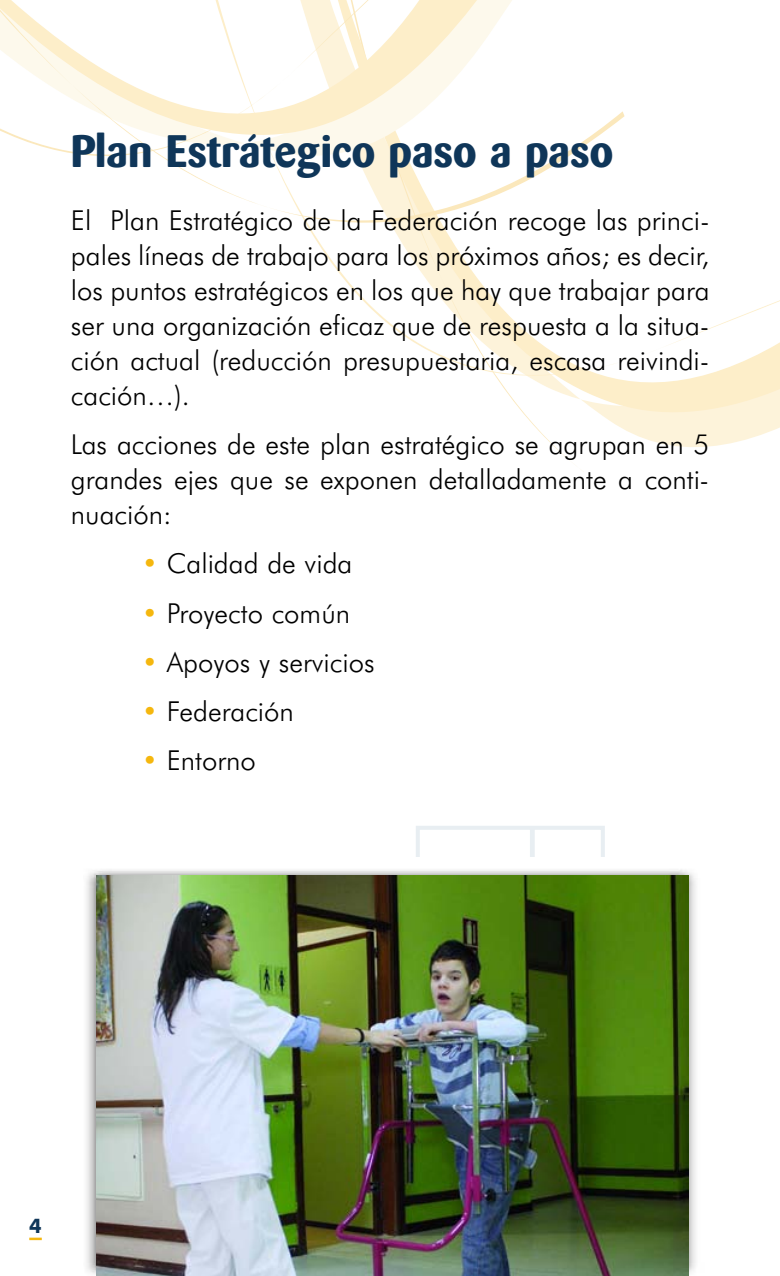
<style>
.page{position:relative;width:780px;height:1276px;background:#fff}
.page>*{position:absolute;margin:0;border:0;box-sizing:border-box;transform-origin:0 0}
.t1{font:700 45px "Barmeno";color:#0f3659}
.t2{font:300 27.5px/35px "Futura BT";color:#000;text-align:justify}
.t3{font:700 20px "Futura BT";color:#0f3659}
.s1{color:#f5b70e}
</style>
<div class="page">
<div style="left:416px;top:826px;width:188px;height:301px;border:4px solid #e8eef2"></div>
<hr style="left:530px;top:828px;width:4px;height:111px;background:#e8eef2">
<svg style="left:336px;top:115px;width:444px;height:324px"></svg>
<svg style="left:289px;top:111px;width:335px;height:158px"></svg>
<svg style="left:34px;top:144px;width:424px;height:69px"></svg>
<svg style="left:0;top:0;width:555px;height:144px"></svg>
<svg style="left:29px;top:1237px;width:13px;height:3px"></svg>
<img style="left:86px;top:860px;width:610px;height:416px">
<img style="left:97px;top:875px;width:591px;height:401px">
<h1 class="t1" style="left:71px;top:128px;width:544px">Plan Estrátegico paso a paso</h1>
<p class="t2" style="left:71px;top:205px;width:640px">El Plan Estratégico de la Federación recoge las princi&shy;pales líneas de trabajo para los próximos años; es decir, los puntos estratégicos en los que hay que trabajar para ser una organización eficaz que de respuesta a la situa&shy;ción actual (reducción presupuestaria, escasa reivindi&shy;cación…).</p>
<p class="t2" style="left:71px;top:429px;width:640px">Las acciones de este plan estratégico se agrupan en 5 grandes ejes que se exponen detalladamente a conti&shy;nuación:</p>
<p class="t2" style="left:142px;top:548px;width:212px"><span class="s1">•</span> Calidad de vida</p>
<p class="t2" style="left:142px;top:598px;width:210px"><span class="s1">•</span> Proyecto común</p>
<p class="t2" style="left:142px;top:647px;width:234px"><span class="s1">•</span> Apoyos y servicios</p>
<p class="t2" style="left:142px;top:696px;width:153px"><span class="s1">•</span> Federación</p>
<p class="t2" style="left:142px;top:745px;width:115px"><span class="s1">•</span> Entorno</p>
<p class="t3" style="left:29px;top:1217px;width:14px">4</p>
</div>
